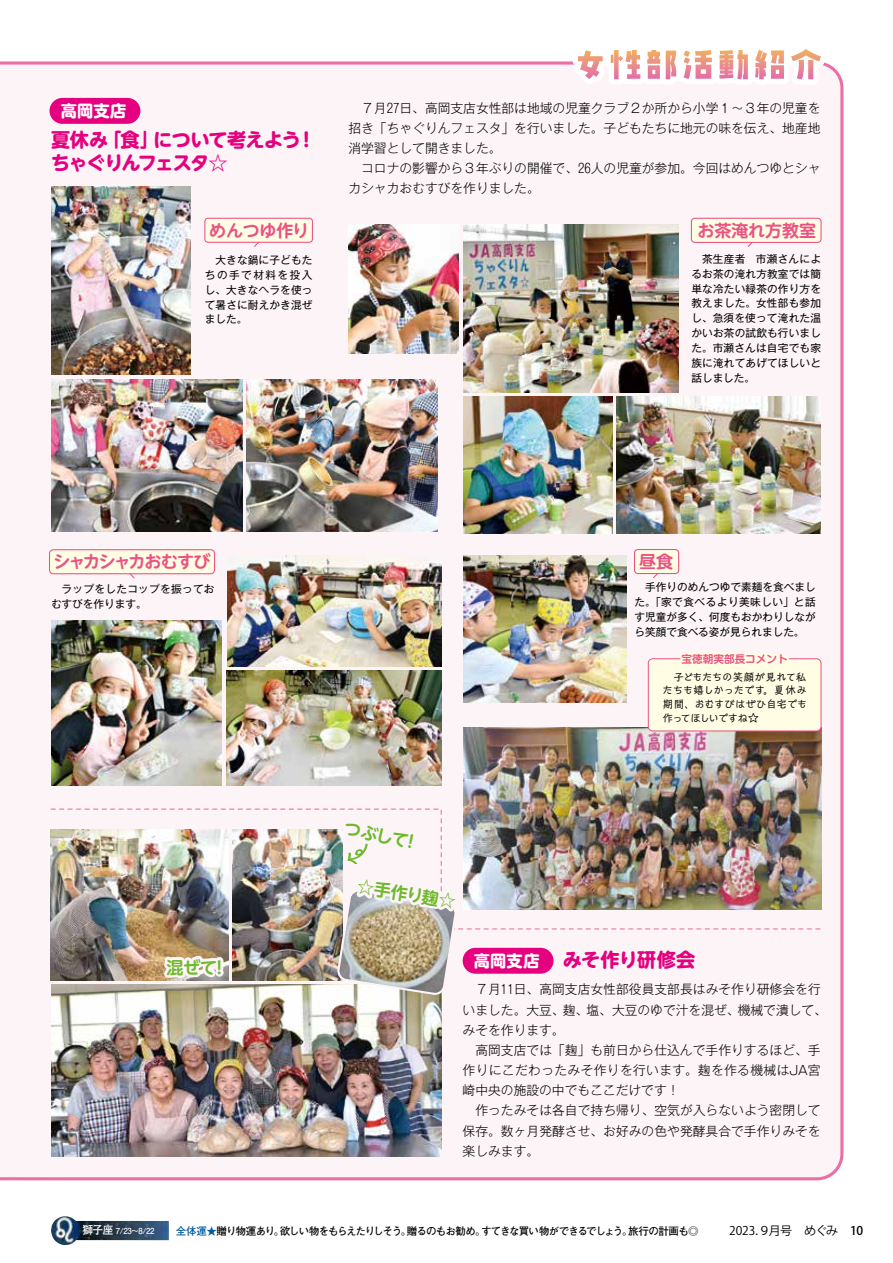
<style>
.page{position:relative;width:893px;height:1263px;background:#fff}
.page>*{position:absolute;margin:0;border:0;box-sizing:border-box;transform-origin:0 0}
.t1{font:700 19.2px/22.5px "UD Shin M Go Pr 6 N";letter-spacing:-.08em;color:#e4007f}
.t2{font:700 19.2px "UD Shin M Go Pr 6 N";letter-spacing:-.045em;color:#e4007f}
.t3{font:700 19.2px "UD Shin M Go Pr 6 N";letter-spacing:-.015em;color:#e4007f}
.t4{font:700 16.95px "UD Shin M Go Pr 6 N De";letter-spacing:-.015em;color:#e95383}
.t5{font:700 16.95px "UD Shin M Go Pr 6 N De";color:#6fba2c}
.t6{font:700 16.95px "UD Shin M Go Pr 6 N De";letter-spacing:-.075em;color:#e95383}
.t7{font:700 16.2px "UD Shin M Go Pr 6 N";letter-spacing:.01em;color:#fff}
.t8{font:300 12.75px/20.2px "Gothic MB101 Pr 6";color:#000;text-align:justify}
.t9{font:12px "Koz Go Pr 6 N";letter-spacing:-.045em;color:#000}
.t10{font:500 12px "Koz Go Pr 6 N";color:#000}
.t11{font:700 11.25px "Futo Go B101 Pr 6 N";color:#fff;scale:.95 1}
.t12{font:10.65px/14.9px "Gothic MB101 Pr 6";letter-spacing:.02em;color:#000;text-align:justify}
.t13{font:10.65px/13.8px "P Talking Std N";letter-spacing:-.05em;color:#000}
.t14{font:10.65px/13.8px "P Talking Std N";letter-spacing:-.02em;color:#000;text-align:right}
.t15{font:700 10.65px "Shin M Go Pr 6 N De";color:#e95383}
.t16{font:700 10.5px "Futo Go B101 Pr 6 N";letter-spacing:-.08em;color:#000}
.t17{font:700 8.25px "Futo Go B101 Pr 6 N";color:#fff;scale:.95 1}
.s1{color:#005aa0}
</style>
<div class="page">
<div style="left:0;top:61px;width:844px;height:1120px;background:#fdf4f8"></div>
<div style="left:634px;top:549px;width:45px;height:24px;background:#fffde4;border-radius:3px"></div>
<div style="left:634px;top:549px;width:45px;height:25px;border:1px solid #e95383;border-radius:3px"></div>
<svg style="left:652px;top:572px;width:7px;height:7px"></svg>
<div style="left:691px;top:218px;width:130px;height:24px;background:#fffde4;border-radius:3px"></div>
<div style="left:691px;top:218px;width:131px;height:25px;border:1px solid #e95383;border-radius:3px"></div>
<svg style="left:747px;top:241px;width:7px;height:7px"></svg>
<div style="left:205px;top:218px;width:107px;height:24px;background:#fffde4;border-radius:3px"></div>
<div style="left:204px;top:218px;width:109px;height:25px;border:1px solid #e95383;border-radius:3px"></div>
<svg style="left:253px;top:241px;width:7px;height:7px"></svg>
<img style="left:51px;top:984px;width:391px;height:172px">
<svg style="left:573px;top:49px;width:253px;height:36px"></svg>
<div style="left:50px;top:98px;width:90px;height:26px;background:#e4007f;border-radius:13px"></div>
<img style="left:51px;top:186px;width:140px;height:189px">
<img style="left:51px;top:379px;width:191px;height:152px">
<img style="left:247px;top:379px;width:191px;height:152px">
<img style="left:463px;top:225px;width:216px;height:167px">
<img style="left:348px;top:225px;width:110px;height:129px">
<img style="left:616px;top:396px;width:204px;height:137px">
<img style="left:463px;top:396px;width:149px;height:137px">
<img style="left:227px;top:555px;width:214px;height:112px">
<img style="left:52px;top:620px;width:169px;height:165px">
<img style="left:227px;top:671px;width:215px;height:115px">
<img style="left:463px;top:555px;width:163px;height:147px">
<img style="left:473px;top:728px;width:348px;height:80px">
<img style="left:50px;top:808px;width:772px;height:122px">
<img style="left:50px;top:830px;width:178px;height:150px">
<img style="left:233px;top:830px;width:105px;height:150px">
<div style="left:50px;top:550px;width:165px;height:24px;background:#fffde4;border-radius:4px"></div>
<div style="left:49px;top:549px;width:166px;height:25px;border:1px solid #e95383;border-radius:4px"></div>
<svg style="left:128px;top:572px;width:8px;height:7px"></svg>
<div style="left:648px;top:658px;width:173px;height:73px;background:#fffde4;border:1px solid #e95383;border-radius:4px"></div>
<svg style="left:667px;top:618px;width:125px;height:42px"></svg>
<svg style="left:159px;top:951px;width:62px;height:31px"></svg>
<div style="left:215px;top:957px;width:9px;height:16px;border:6px solid #fdf4f8"></div>
<div style="left:215px;top:968px;width:9px;height:9px;border:6px solid #fdf4f8;border-radius:50%"></div>
<div style="left:463px;top:948px;width:90px;height:26px;background:#e4007f;border-radius:13px"></div>
<img style="left:51px;top:1216px;width:118px;height:29px">
<img style="left:338px;top:704px;width:135px;height:292px">
<p class="t7" style="left:61px;top:96px;width:67px">高岡支店</p>
<h1 class="t2" style="left:102px;top:123px;width:58px">「食」</h1>
<h1 class="t1" style="left:51px;top:127px;width:178px">夏休み<br>ちゃぐりんフェスタ☆</h1>
<h1 class="t2" style="left:153px;top:123px;width:149px">について考えよう</h1>
<h1 class="t2" style="left:297px;top:123px;width:21px">!</h1>
<h2 class="t4" style="left:209px;top:216px;width:101px">めんつゆ作り</h2>
<p class="t8" style="left:348px;top:97px;width:473px;text-indent:13px">７月27日、高岡支店女性部は地域の児童クラブ２か所から小学１～３年の児童を招き「ちゃぐりんフェスタ」を行いました。子どもたちに地元の味を伝え、地産地消学習として開きました。</p>
<p class="t8" style="left:348px;top:157px;width:473px;text-indent:13px">コロナの影響から３年ぶりの開催で、26人の児童が参加。今回はめんつゆとシャカシャカおむすびを作りました。</p>
<h2 class="t4" style="left:698px;top:216px;width:120px">お茶淹れ方教室</h2>
<p class="t12" style="left:205px;top:252px;width:109px;text-indent:11px">大きな鍋に子どもたちの手で材料を投入し、大きなヘラを使って暑さに耐えかき混ぜました。</p>
<p class="t12" style="left:691px;top:251px;width:131px;text-indent:11px">茶生産者　市瀬さんによるお茶の淹れ方教室では簡単な冷たい緑茶の作り方を教えました。女性部も参加し、急須を使って淹れた温かいお茶の試飲も行いました。市瀬さんは自宅でも家族に淹れてあげてほしいと話しました。</p>
<h2 class="t6" style="left:53px;top:547px;width:159px">シャカシャカおむすび</h2>
<p class="t12" style="left:51px;top:581px;width:165px;text-indent:11px">ラップをしたコップを振っておむすびを作ります。</p>
<h2 class="t4" style="left:639px;top:547px;width:36px">昼食</h2>
<p class="t12" style="left:634px;top:579px;width:183px;text-indent:11px">手作りのめんつゆで素麺を食べました。「家で食べるより美味しい」と話す児童が多く、何度もおかわりしながら笑顔で食べる姿が見られました。</p>
<p class="t15" style="left:681px;top:650px;width:108px">宝徳朝実部長コメント</p>
<p class="t14" style="left:673px;top:669px;width:135px">子どもたちの笑顔が見れて私。夏休み</p>
<p class="t13" style="left:662px;top:683px;width:147px">たちも嬉しかったです<br>期間、おむすびはぜひ自宅でも作ってほしいですね☆</p>
<h2 class="t5" style="left:166px;top:953px;width:52px">混ぜて</h2>
<h2 class="t5" style="left:211px;top:953px;width:19px">!</h2>
<h2 class="t5" style="left:347px;top:813px;width:67px;rotate:12deg">つぶして</h2>
<h2 class="t5" style="left:360px;top:872px;width:101px;rotate:9deg">☆手作り麹☆</h2>
<p class="t7" style="left:474px;top:946px;width:67px">高岡支店</p>
<h1 class="t3" style="left:563px;top:943px;width:134px">みそ作り研修会</h1>
<p class="t8" style="left:463px;top:978px;width:366px;text-align:left;text-indent:13px">７月11日、高岡支店女性部役員支部長はみそ作り研修会を行いました。大豆、麹、塩、大豆のゆで汁を混ぜ、機械で潰して、みそを作ります。</p>
<p class="t8" style="left:463px;top:1039px;width:359px;text-indent:13px">高岡支店では「麹」も前日から仕込んで手作りするほど、手作りにこだわったみそ作りを行います。麹を作る機械はJA宮崎中央の施設の中でもここだけです!</p>
<p class="t8" style="left:463px;top:1099px;width:360px;text-indent:13px">作ったみそは各自で持ち帰り、空気が入らないよう密閉して保存。数ヶ月発酵させ、お好みの色や発酵具合で手作りみそを楽しみます。</p>
<p class="t11" style="left:82px;top:1221px;width:34px">獅子座</p>
<p class="t17" style="left:116px;top:1224px;width:42px">7/23〜8/22</p>
<p class="t16" style="left:176px;top:1222px;width:311px"><span class="s1">全体運★</span>贈り物運あり欲しい物をもらえたりしそう贈るのもお勧め。</p>
<p class="t16" style="left:401px;top:1222px;width:12px">。</p>
<p class="t16" style="left:481px;top:1222px;width:219px">すてきな買い物ができるでしょう旅行の計画も◎</p>
<p class="t16" style="left:622px;top:1222px;width:12px">。</p>
<p class="t16" style="left:274px;top:1222px;width:12px">。</p>
<p class="t9" style="left:729px;top:1224px;width:110px">2023.９月号　めぐみ</p>
<p class="t10" style="left:850px;top:1224px;width:15px">10</p>
</div>
